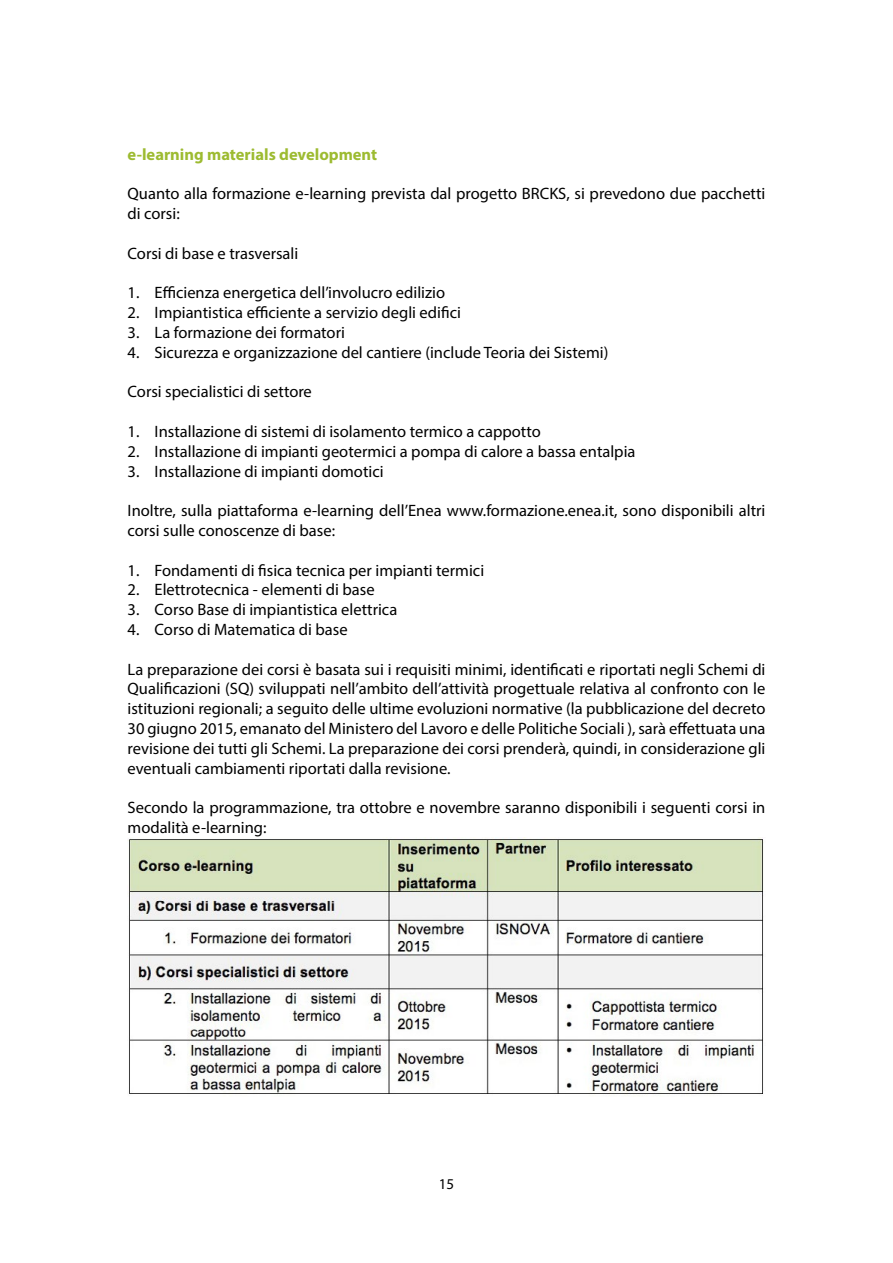
<style>
.page{position:relative;width:893px;height:1263px;background:#fff}
.page>*{position:absolute;margin:0;border:0;box-sizing:border-box;transform-origin:0 0}
.t1{font:16.5px/19.8px "Myriad Pro";color:#000}
.t2{font:700 16.5px "Myriad Pro";color:#9dbb31}
.t3{font:15px "Myriad Pro";color:#000}
</style>
<div class="page">
<img style="left:128px;top:838px;width:636px;height:257px">
<p class="t2" style="left:128px;top:143px;width:251px">e-learning materials development</p>
<p class="t1" style="left:128px;top:184px;width:639px">Quanto alla formazione e-learning prevista dal progetto BRCKS, si prevedono due pacchetti di corsi:</p>
<p class="t1" style="left:128px;top:243px;width:172px">Corsi di base e trasversali</p>
<p class="t1" style="left:128px;top:283px;width:319px">1. Efficienza energetica dell’involucro edilizio</p>
<p class="t1" style="left:128px;top:302px;width:335px">2. Impiantistica efficiente a servizio degli edifici</p>
<p class="t1" style="left:128px;top:322px;width:219px">3. La formazione dei formatori</p>
<p class="t1" style="left:128px;top:342px;width:482px">4. Sicurezza e organizzazione del cantiere (include Teoria dei Sistemi)</p>
<p class="t1" style="left:128px;top:382px;width:186px">Corsi specialistici di settore</p>
<p class="t1" style="left:128px;top:421px;width:415px">1. Installazione di sistemi di isolamento termico a cappotto</p>
<p class="t1" style="left:128px;top:441px;width:509px">2. Installazione di impianti geotermici a pompa di calore a bassa entalpia</p>
<p class="t1" style="left:128px;top:461px;width:258px">3. Installazione di impianti domotici</p>
<p class="t1" style="left:128px;top:500px;width:639px">Inoltre, sulla piattaforma e-learning dell’Enea www.formazione.enea.it, sono disponibili altri corsi sulle conoscenze di base:</p>
<p class="t1" style="left:128px;top:560px;width:358px">1. Fondamenti di fisica tecnica per impianti termici</p>
<p class="t1" style="left:128px;top:580px;width:249px">2. Elettrotecnica - elementi di base</p>
<p class="t1" style="left:128px;top:599px;width:271px">3. Corso Base di impiantistica elettrica</p>
<p class="t1" style="left:128px;top:619px;width:222px">4. Corso di Matematica di base</p>
<p class="t1" style="left:128px;top:659px;width:639px;text-align:justify">La preparazione dei corsi è basata sui i requisiti minimi, identificati e riportati negli Schemi di Qualificazioni (SQ) sviluppati nell’ambito dell’attività progettuale relativa al confronto con le istituzioni regionali; a seguito delle ultime evoluzioni normative (la pubblicazione del decreto 30 giugno 2015, emanato del Ministero del Lavoro e delle Politiche Sociali ), sarà effettuata una revisione dei tutti gli Schemi. La preparazione dei corsi prenderà, quindi, in considerazione gli eventuali cambiamenti riportati dalla revisione.</p>
<p class="t1" style="left:128px;top:797px;width:639px">Secondo la programmazione, tra ottobre e novembre saranno disponibili i seguenti corsi in modalità e-learning:</p>
<p class="t3" style="left:439px;top:1175px;width:17px">15</p>
</div>
